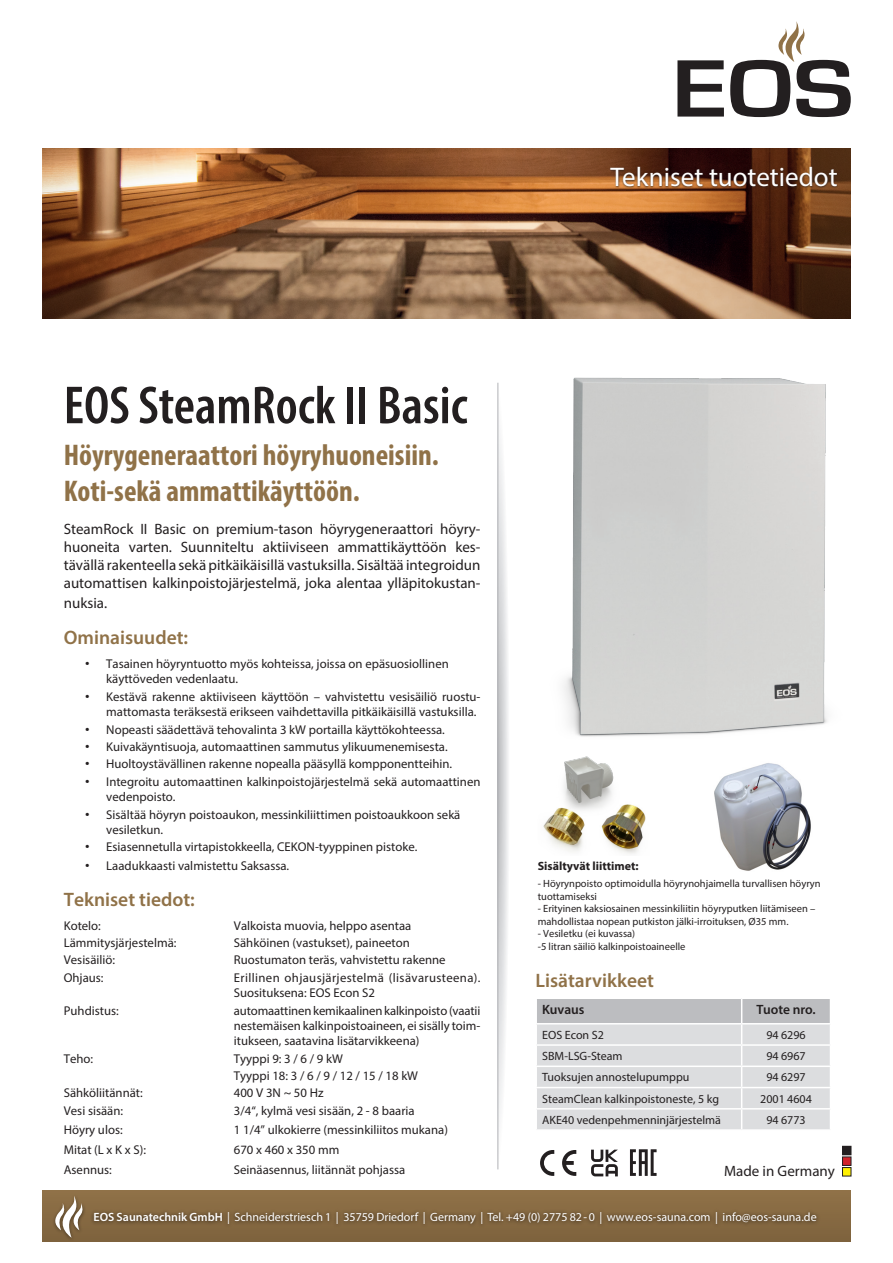
<style>
.page{position:relative;width:893px;height:1263px;background:#fff}
.page>*{position:absolute;margin:0;border:0;box-sizing:border-box;transform-origin:0 0}
.t1{font:600 condensed 54px "Myriad Pro";color:#231f20}
.t2{font:700 condensed 30px "Myriad Pro";color:#907248}
.t3{font:27px "Myriad Pro";color:#fff}
.Fließtest{font:600 19.5px "Myriad Pro";color:#907248}
.Fließtest-2{font:15px/18px "Myriad Pro";color:#231f20;text-align:justify}
.t4{font:600 13.5px "Myriad Pro";color:#231f20}
.t5{font:12.75px/15.3px "Myriad Pro";color:#231f20}
.t6{font:12.75px/15.3px "Myriad Pro";letter-spacing:.03em;color:#231f20}
.t7{font:12px "Myriad Pro";color:#231f20}
.t8{font:12px "Myriad Pro";color:#fff}
.Fließtest-3{font:700 12px "Myriad Pro";color:#231f20}
.t9{font:10.5px/12.6px "Myriad Pro";color:#231f20}
.s1{font-family:"Arial"}
.s2{font-weight:600}
</style>
<div class="page">
<div style="left:43px;top:1191px;width:807px;height:51px;background:#8a6d44"></div>
<svg style="left:677px;top:60px;width:47px;height:57px"></svg>
<svg style="left:730px;top:21px;width:121px;height:96px"></svg>
<img style="left:43px;top:149px;width:807px;height:170px">
<div style="left:90px;top:1208px;width:731px;height:20px;background:#231f20;opacity:.75"></div>
<div style="left:52px;top:1194px;width:34px;height:48px;background:#7e633d"></div>
<svg style="left:53px;top:1195px;width:31px;height:43px"></svg>
<svg style="left:498px;top:383px;width:10px;height:786px"></svg>
<hr style="left:497px;top:383px;width:1px;height:786px;background:#b2b3b7">
<img style="left:563px;top:377px;width:265px;height:360px">
<img style="left:714px;top:763px;width:97px;height:108px">
<img style="left:543px;top:804px;width:103px;height:50px">
<img style="left:556px;top:756px;width:66px;height:63px">
<svg style="left:540px;top:1150px;width:14px;height:26px"></svg>
<svg style="left:562px;top:1150px;width:14px;height:26px"></svg>
<svg style="left:591px;top:1149px;width:27px;height:27px"></svg>
<div style="left:842px;top:1146px;width:9px;height:9px;background:#231f20"></div>
<div style="left:842px;top:1157px;width:9px;height:8px;background:#d1232a"></div>
<div style="left:842px;top:1157px;width:9px;height:8px;border:1px solid #231f20"></div>
<div style="left:842px;top:1167px;width:9px;height:9px;background:#fff101"></div>
<div style="left:842px;top:1167px;width:9px;height:9px;border:1px solid #231f20"></div>
<svg style="left:630px;top:1149px;width:27px;height:27px"></svg>
<div style="left:609px;top:166px;width:230px;height:23px;background:#231f20;opacity:.75"></div>
<svg style="left:537px;top:998px;width:293px;height:131px;background:#d8d9db"></svg>
<p class="t3" style="left:611px;top:160px;width:229px">Tekniset tuotetiedot</p>
<p class="t1" style="left:64px;top:372px;width:405px">EOS SteamRock II Basic</p>
<p class="t2" style="left:64px;top:436px;width:376px">Höyrygeneraattori höyryhuoneisiin.</p>
<p class="t2" style="left:64px;top:472px;width:298px">Koti-sekä ammattikäyttöön.</p>
<p class="Fließtest-2" style="left:64px;top:520px;width:418px">SteamRock II Basic on premium-tason höyrygeneraattori höyry&shy;huoneita varten. Suunniteltu aktiiviseen ammattikäyttöön kes&shy;tävällä rakenteella sekä pitkäikäisillä vastuksilla. Sisältää integroidun automattisen kalkinpoistojärjestelmä, joka alentaa ylläpitokustan-</p>
<p class="Fließtest-2" style="left:64px;top:594px;width:45px">nuksia.</p>
<p class="Fließtest" style="left:64px;top:625px;width:126px">Ominaisuudet:</p>
<p class="t5" style="left:106px;top:656px;width:344px;text-indent:-21px"><span class="s1">•</span> Tasainen höyryntuotto myös kohteissa, joissa on epäsuosiollinen käyttöveden vedenlaatu.</p>
<p class="t5" style="left:106px;top:689px;width:376px;text-indent:-21px"><span class="s1">•</span> Kestävä rakenne aktiiviseen käyttöön – vahvistettu vesisäiliö ruostu&shy;mattomasta teräksestä erikseen vaihdettavilla pitkäikäisillä vastuksilla.</p>
<p class="t5" style="left:85px;top:721px;width:361px"><span class="s1">•</span> Nopeasti säädettävä tehovalinta 3 kW portailla käyttökohteessa.</p>
<p class="t5" style="left:85px;top:739px;width:364px"><span class="s1">•</span> Kuivakäyntisuoja, automaattinen sammutus ylikuumenemisesta.</p>
<p class="t5" style="left:85px;top:756px;width:369px"><span class="s1">•</span> Huoltoystävällinen rakenne nopealla pääsyllä kompponentteihin.</p>
<p class="t5" style="left:106px;top:774px;width:376px;text-indent:-21px"><span class="s1">•</span> Integroitu automaattinen kalkinpoistojärjestelmä sekä automaattinen vedenpoisto.</p>
<p class="t5" style="left:106px;top:806px;width:356px;text-indent:-21px"><span class="s1">•</span> Sisältää höyryn poistoaukon, messinkiliittimen poistoaukkoon sekä vesiletkun.</p>
<p class="t5" style="left:85px;top:839px;width:334px"><span class="s1">•</span> Esiasennetulla virtapistokkeella, CEKON-tyyppinen pistoke.</p>
<p class="t5" style="left:85px;top:857px;width:206px"><span class="s1">•</span> Laadukkaasti valmistettu Saksassa.</p>
<p class="Fließtest" style="left:64px;top:887px;width:133px">Tekniset tiedot:</p>
<p class="t5" style="left:64px;top:917px;width:39px">Kotelo:</p>
<p class="t5" style="left:234px;top:917px;width:179px">Valkoista muovia, helppo asentaa</p>
<p class="t5" style="left:64px;top:935px;width:114px">Lämmitysjärjestelmä:</p>
<p class="t5" style="left:234px;top:935px;width:178px">Sähköinen (vastukset), paineeton</p>
<p class="t5" style="left:64px;top:952px;width:53px">Vesisäiliö:</p>
<p class="t5" style="left:234px;top:952px;width:213px">Ruostumaton teräs, vahvistettu rakenne</p>
<p class="t5" style="left:64px;top:970px;width:41px">Ohjaus:</p>
<p class="t6" style="left:234px;top:970px;width:248px">Erillinen ohjausjärjestelmä (lisävarusteena).<br>Suosituksena: EOS Econ S2</p>
<p class="t5" style="left:64px;top:1002px;width:57px">Puhdistus:</p>
<p class="t5" style="left:234px;top:1002px;width:248px;text-align:justify">automaattinen kemikaalinen kalkinpoisto (vaatii nestemäisen kalkinpoistoaineen, ei sisälly toim&shy;itukseen, saatavina lisätarvikkeena)</p>
<p class="t5" style="left:64px;top:1050px;width:31px">Teho:</p>
<p class="t5" style="left:234px;top:1050px;width:111px">Tyyppi 9: 3 / 6 / 9 kW</p>
<p class="t5" style="left:234px;top:1068px;width:186px">Tyyppi 18: 3 / 6 / 9 / 12 / 15 / 18 kW</p>
<p class="t5" style="left:64px;top:1085px;width:80px">Sähköliitännät:</p>
<p class="t5" style="left:234px;top:1085px;width:91px">400 V 3N ~ 50 Hz</p>
<p class="t5" style="left:64px;top:1103px;width:61px">Vesi sisään:</p>
<p class="t5" style="left:234px;top:1103px;width:182px">3/4“, kylmä vesi sisään, 2 - 8 baaria</p>
<p class="t5" style="left:64px;top:1122px;width:60px">Höyry ulos:</p>
<p class="t5" style="left:234px;top:1122px;width:216px">1 1/4” ulkokierre (messinkiliitos mukana)</p>
<p class="t5" style="left:64px;top:1142px;width:84px">Mitat (L x K x S):</p>
<p class="t5" style="left:234px;top:1142px;width:107px">670 x 460 x 350 mm</p>
<p class="t5" style="left:64px;top:1161px;width:50px">Asennus:</p>
<p class="t5" style="left:234px;top:1161px;width:173px">Seinäasennus, liitännät pohjassa</p>
<p class="Fließtest-3" style="left:538px;top:858px;width:102px">Sisältyvät liittimet:</p>
<p class="t9" style="left:538px;top:877px;width:284px">- Höyrynpoisto optimoidulla höyrynohjaimella turvallisen höyryn tuottamiseksi</p>
<p class="t9" style="left:538px;top:902px;width:279px">- Erityinen kaksiosainen messinkiliitin höyryputken liitämiseen – mahdollistaa nopean putkiston jälki-irroituksen, Ø35 mm.</p>
<p class="t9" style="left:538px;top:927px;width:99px">- Vesiletku (ei kuvassa)</p>
<p class="t9" style="left:538px;top:940px;width:149px">-5 litran säiliö kalkinpoistoaineelle</p>
<p class="Fließtest" style="left:535px;top:967px;width:120px">Lisätarvikkeet</p>
<p class="t4" style="left:542px;top:1001px;width:44px">Kuvaus</p>
<p class="t4" style="left:757px;top:1001px;width:60px">Tuote nro.</p>
<p class="t7" style="left:542px;top:1027px;width:63px">EOS Econ S2</p>
<p class="t7" style="left:766px;top:1027px;width:41px">94 6296</p>
<p class="t7" style="left:542px;top:1048px;width:82px">SBM-LSG-Steam</p>
<p class="t7" style="left:766px;top:1048px;width:41px">94 6967</p>
<p class="t7" style="left:542px;top:1070px;width:149px">Tuoksujen annostelupumppu</p>
<p class="t7" style="left:766px;top:1070px;width:41px">94 6297</p>
<p class="t7" style="left:542px;top:1091px;width:178px">SteamClean kalkinpoistoneste, 5 kg</p>
<p class="t7" style="left:760px;top:1091px;width:53px">2001 4604</p>
<p class="t7" style="left:542px;top:1112px;width:180px">AKE40 vedenpehmenninjärjestelmä</p>
<p class="t7" style="left:766px;top:1112px;width:41px">94 6773</p>
<p class="Fließtest-2" style="left:724px;top:1162px;width:112px">Made in Germany</p>
<p class="t8" style="left:94px;top:1210px;width:725px"><span class="s2">EOS Saunatechnik GmbH</span> | Schneiderstriesch 1 | 35759 Driedorf | Germany | Tel. +49 (0) 2775 82 - 0 | www.eos-sauna.com | info@eos-sauna.de</p>
</div>
